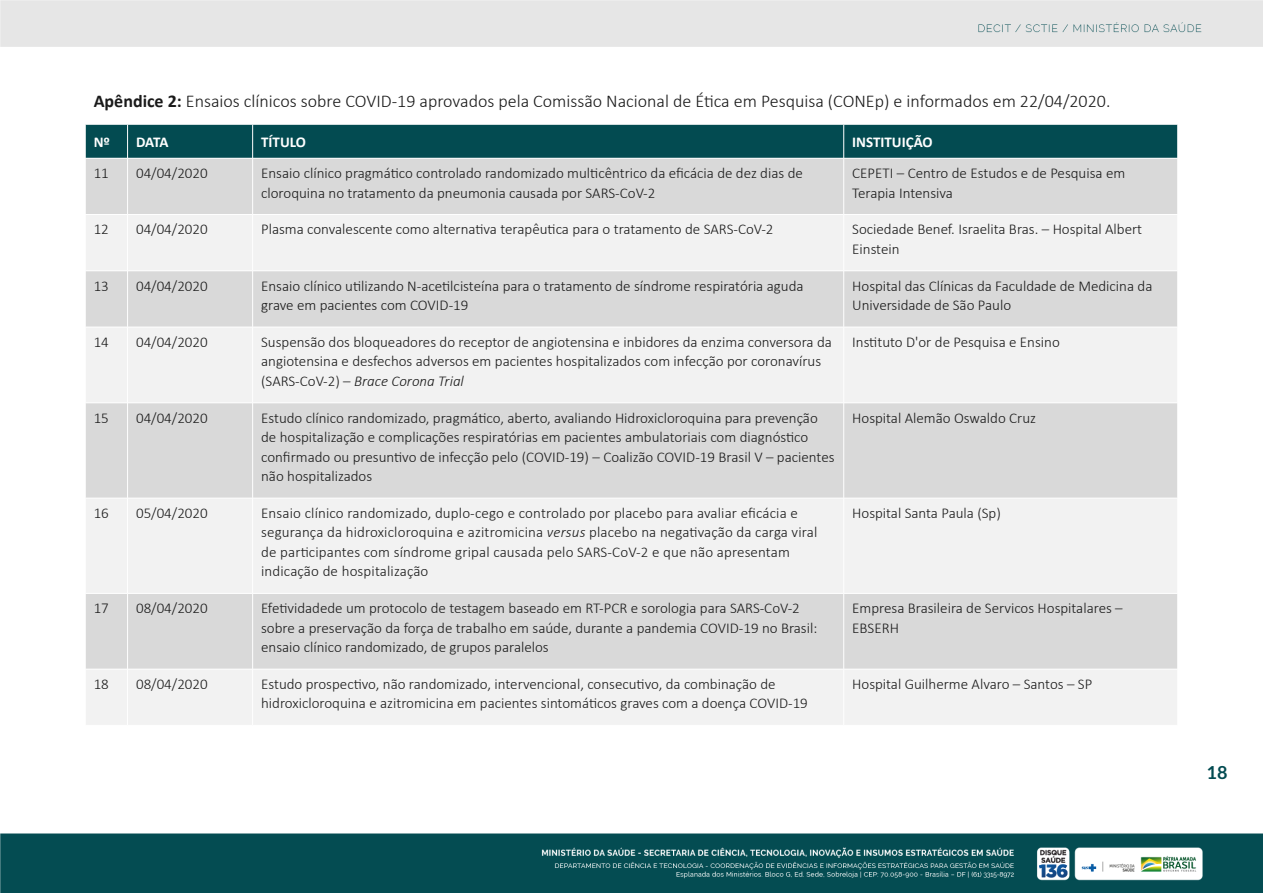
<style>
.page{position:relative;width:1263px;height:893px;background:#fff}
.page>*{position:absolute;margin:0;border:0;box-sizing:border-box;transform-origin:0 0}
.t1{font:300 18px "Calibri";color:#1a1a1a}
.t2{font:700 18px "Lato";color:#034b51}
.t3{font:300 15px/19.5px "Calibri";color:#1a1a1a}
.t4{font:700 15px "Calibri";color:#fff}
.s1{font-weight:700}
.s2{font-style:italic}
</style>
<div class="page">
<img style="left:0;top:0;width:1263px;height:893px">
<div style="left:86px;top:125px;width:1091px;height:33px;background:#034b51"></div>
<div style="left:86px;top:159px;width:1091px;height:55px;background:#d9d9d9"></div>
<svg style="left:86px;top:215px;width:1091px;height:510px;fill:#f2f2f2"></svg>
<hr style="left:85px;top:158px;width:1px;height:56px;background:#fff">
<hr style="left:127px;top:158px;width:1px;height:56px;background:#fff">
<hr style="left:252px;top:158px;width:1px;height:56px;background:#fff">
<hr style="left:843px;top:158px;width:1px;height:56px;background:#fff">
<hr style="left:1177px;top:158px;width:1px;height:56px;background:#fff">
<hr style="left:85px;top:214px;width:43px;height:1px;background:#fff">
<hr style="left:85px;top:215px;width:1px;height:56px;background:#fff">
<hr style="left:128px;top:214px;width:125px;height:1px;background:#fff">
<hr style="left:127px;top:215px;width:1px;height:56px;background:#fff">
<hr style="left:253px;top:214px;width:591px;height:1px;background:#fff">
<hr style="left:252px;top:215px;width:1px;height:56px;background:#fff">
<hr style="left:844px;top:214px;width:334px;height:1px;background:#fff">
<hr style="left:843px;top:215px;width:1px;height:56px;background:#fff">
<hr style="left:1177px;top:215px;width:1px;height:56px;background:#fff">
<hr style="left:85px;top:271px;width:43px;height:1px;background:#fff">
<hr style="left:85px;top:271px;width:1px;height:56px;background:#fff">
<hr style="left:128px;top:271px;width:125px;height:1px;background:#fff">
<hr style="left:127px;top:271px;width:1px;height:56px;background:#fff">
<hr style="left:253px;top:271px;width:591px;height:1px;background:#fff">
<hr style="left:252px;top:271px;width:1px;height:56px;background:#fff">
<hr style="left:844px;top:271px;width:334px;height:1px;background:#fff">
<hr style="left:843px;top:271px;width:1px;height:56px;background:#fff">
<hr style="left:1177px;top:271px;width:1px;height:56px;background:#fff">
<hr style="left:85px;top:327px;width:43px;height:1px;background:#fff">
<hr style="left:85px;top:327px;width:1px;height:76px;background:#fff">
<hr style="left:128px;top:327px;width:125px;height:1px;background:#fff">
<hr style="left:127px;top:327px;width:1px;height:76px;background:#fff">
<hr style="left:253px;top:327px;width:591px;height:1px;background:#fff">
<hr style="left:252px;top:327px;width:1px;height:76px;background:#fff">
<hr style="left:844px;top:327px;width:334px;height:1px;background:#fff">
<hr style="left:843px;top:327px;width:1px;height:76px;background:#fff">
<hr style="left:1177px;top:327px;width:1px;height:76px;background:#fff">
<hr style="left:85px;top:403px;width:43px;height:1px;background:#fff">
<hr style="left:85px;top:403px;width:1px;height:95px;background:#fff">
<hr style="left:128px;top:403px;width:125px;height:1px;background:#fff">
<hr style="left:127px;top:403px;width:1px;height:95px;background:#fff">
<hr style="left:253px;top:403px;width:591px;height:1px;background:#fff">
<hr style="left:252px;top:403px;width:1px;height:95px;background:#fff">
<hr style="left:844px;top:403px;width:334px;height:1px;background:#fff">
<hr style="left:843px;top:403px;width:1px;height:95px;background:#fff">
<hr style="left:1177px;top:403px;width:1px;height:95px;background:#fff">
<hr style="left:85px;top:498px;width:43px;height:1px;background:#fff">
<hr style="left:85px;top:498px;width:1px;height:95px;background:#fff">
<hr style="left:128px;top:498px;width:125px;height:1px;background:#fff">
<hr style="left:127px;top:498px;width:1px;height:95px;background:#fff">
<hr style="left:253px;top:498px;width:591px;height:1px;background:#fff">
<hr style="left:252px;top:498px;width:1px;height:95px;background:#fff">
<hr style="left:844px;top:498px;width:334px;height:1px;background:#fff">
<hr style="left:843px;top:498px;width:1px;height:95px;background:#fff">
<hr style="left:1177px;top:498px;width:1px;height:95px;background:#fff">
<hr style="left:85px;top:593px;width:43px;height:1px;background:#fff">
<hr style="left:85px;top:594px;width:1px;height:75px;background:#fff">
<hr style="left:128px;top:593px;width:125px;height:1px;background:#fff">
<hr style="left:127px;top:594px;width:1px;height:75px;background:#fff">
<hr style="left:253px;top:593px;width:591px;height:1px;background:#fff">
<hr style="left:252px;top:594px;width:1px;height:75px;background:#fff">
<hr style="left:844px;top:593px;width:334px;height:1px;background:#fff">
<hr style="left:843px;top:594px;width:1px;height:75px;background:#fff">
<hr style="left:1177px;top:594px;width:1px;height:75px;background:#fff">
<hr style="left:85px;top:669px;width:43px;height:1px;background:#fff">
<hr style="left:85px;top:669px;width:1px;height:56px;background:#fff">
<hr style="left:128px;top:669px;width:125px;height:1px;background:#fff">
<hr style="left:127px;top:669px;width:1px;height:56px;background:#fff">
<hr style="left:253px;top:669px;width:591px;height:1px;background:#fff">
<hr style="left:252px;top:669px;width:1px;height:56px;background:#fff">
<hr style="left:844px;top:669px;width:334px;height:1px;background:#fff">
<hr style="left:843px;top:669px;width:1px;height:56px;background:#fff">
<hr style="left:1177px;top:669px;width:1px;height:56px;background:#fff">
<hr style="left:85px;top:725px;width:43px;height:1px;background:#fff">
<hr style="left:128px;top:725px;width:125px;height:1px;background:#fff">
<hr style="left:253px;top:725px;width:591px;height:1px;background:#fff">
<hr style="left:844px;top:725px;width:334px;height:1px;background:#fff">
<hr style="left:85px;top:85px;width:43px;height:1px;background:#fff">
<hr style="left:85px;top:85px;width:1px;height:39px;background:#fff">
<hr style="left:128px;top:85px;width:125px;height:1px;background:#fff">
<hr style="left:253px;top:85px;width:591px;height:1px;background:#fff">
<hr style="left:844px;top:85px;width:334px;height:1px;background:#fff">
<hr style="left:1177px;top:85px;width:1px;height:39px;background:#fff">
<hr style="left:85px;top:124px;width:43px;height:1px;background:#fff">
<hr style="left:85px;top:124px;width:1px;height:34px;background:#fff">
<hr style="left:128px;top:124px;width:125px;height:1px;background:#fff">
<hr style="left:127px;top:124px;width:1px;height:34px;background:#fff">
<hr style="left:253px;top:124px;width:591px;height:1px;background:#fff">
<hr style="left:252px;top:124px;width:1px;height:34px;background:#fff">
<hr style="left:844px;top:124px;width:334px;height:1px;background:#fff">
<hr style="left:843px;top:124px;width:1px;height:34px;background:#fff">
<hr style="left:1177px;top:124px;width:1px;height:34px;background:#fff">
<hr style="left:85px;top:158px;width:43px;height:1px;background:#fff">
<hr style="left:128px;top:158px;width:125px;height:1px;background:#fff">
<hr style="left:253px;top:158px;width:591px;height:1px;background:#fff">
<hr style="left:844px;top:158px;width:334px;height:1px;background:#fff">
<p class="t1" style="left:94px;top:90px;width:1018px"><span class="s1">Apêndice 2:</span> Ensaios clínicos sobre COVID-19 aprovados pela Comissão Nacional de Ética em Pesquisa (CONEp) e informados em 22/04/2020.</p>
<p class="t4" style="left:94px;top:131px;width:18px">Nº</p>
<p class="t4" style="left:136px;top:131px;width:34px">DATA</p>
<p class="t4" style="left:261px;top:131px;width:46px">TÍTULO</p>
<p class="t4" style="left:852px;top:131px;width:82px">INSTITUIÇÃO</p>
<p class="t3" style="left:94px;top:163px;width:16px">11</p>
<p class="t3" style="left:136px;top:163px;width:73px">04/04/2020</p>
<p class="t3" style="left:261px;top:163px;width:543px">Ensaio clínico pragmático controlado randomizado multicêntrico da eficácia de dez dias de cloroquina no tratamento da pneumonia causada por SARS-CoV-2</p>
<p class="t3" style="left:852px;top:163px;width:275px">CEPETI – Centro de Estudos e de Pesquisa em<br>Terapia Intensiva</p>
<p class="t3" style="left:94px;top:219px;width:16px">12</p>
<p class="t3" style="left:136px;top:219px;width:73px">04/04/2020</p>
<p class="t3" style="left:261px;top:219px;width:514px">Plasma convalescente como alternativa terapêutica para o tratamento de SARS-CoV-2</p>
<p class="t3" style="left:852px;top:219px;width:291px">Sociedade Benef. Israelita Bras. – Hospital Albert<br>Einstein</p>
<p class="t3" style="left:94px;top:276px;width:16px">13</p>
<p class="t3" style="left:136px;top:276px;width:73px">04/04/2020</p>
<p class="t3" style="left:261px;top:276px;width:544px">Ensaio clínico utilizando N-acetilcisteína para o tratamento de síndrome respiratória aguda grave em pacientes com COVID-19</p>
<p class="t3" style="left:852px;top:276px;width:302px">Hospital das Clínicas da Faculdade de Medicina da<br>Universidade de São Paulo</p>
<p class="t3" style="left:94px;top:332px;width:16px">14</p>
<p class="t3" style="left:136px;top:332px;width:73px">04/04/2020</p>
<p class="t3" style="left:261px;top:332px;width:572px">Suspensão dos bloqueadores do receptor de angiotensina e inbidores da enzima conversora da angiotensina e desfechos adversos em pacientes hospitalizados com infecção por coronavírus (SARS-CoV-2) – <span class="s2">Brace Corona Trial</span></p>
<p class="t3" style="left:852px;top:332px;width:209px">Instituto D'or de Pesquisa e Ensino</p>
<p class="t3" style="left:94px;top:408px;width:16px">15</p>
<p class="t3" style="left:136px;top:408px;width:73px">04/04/2020</p>
<p class="t3" style="left:261px;top:408px;width:575px">Estudo clínico randomizado, pragmático, aberto, avaliando Hidroxicloroquina para prevenção de hospitalização e complicações respiratórias em pacientes ambulatoriais com diagnóstico confirmado ou presuntivo de infecção pelo (COVID-19) – Coalizão COVID-19 Brasil V – pacientes não hospitalizados</p>
<p class="t3" style="left:852px;top:408px;width:185px">Hospital Alemão Oswaldo Cruz</p>
<p class="t3" style="left:94px;top:503px;width:16px">16</p>
<p class="t3" style="left:136px;top:503px;width:73px">05/04/2020</p>
<p class="t3" style="left:261px;top:503px;width:558px">Ensaio clínico randomizado, duplo-cego e controlado por placebo para avaliar eficácia e segurança da hidroxicloroquina e azitromicina <span class="s2">versus</span> placebo na negativação da carga viral de participantes com síndrome gripal causada pelo SARS-CoV-2 e que não apresentam indicação de hospitalização</p>
<p class="t3" style="left:852px;top:503px;width:150px">Hospital Santa Paula (Sp)</p>
<p class="t3" style="left:94px;top:598px;width:16px">17</p>
<p class="t3" style="left:136px;top:598px;width:73px">08/04/2020</p>
<p class="t3" style="left:261px;top:598px;width:558px">Efetividadede um protocolo de testagem baseado em RT-PCR e sorologia para SARS-CoV-2 sobre a preservação da força de trabalho em saúde, durante a pandemia COVID-19 no Brasil: ensaio clínico randomizado, de grupos paralelos</p>
<p class="t3" style="left:852px;top:598px;width:272px">Empresa Brasileira de Servicos Hospitalares –<br>EBSERH</p>
<p class="t3" style="left:94px;top:674px;width:16px">18</p>
<p class="t3" style="left:136px;top:674px;width:73px">08/04/2020</p>
<p class="t3" style="left:261px;top:674px;width:548px">Estudo prospectivo, não randomizado, intervencional, consecutivo, da combinação de hidroxicloroquina e azitromicina em pacientes sintomáticos graves com a doença COVID-19</p>
<p class="t3" style="left:852px;top:674px;width:242px">Hospital Guilherme Alvaro – Santos – SP</p>
<p class="t2" style="left:1206px;top:762px;width:22px">18</p>
</div>
